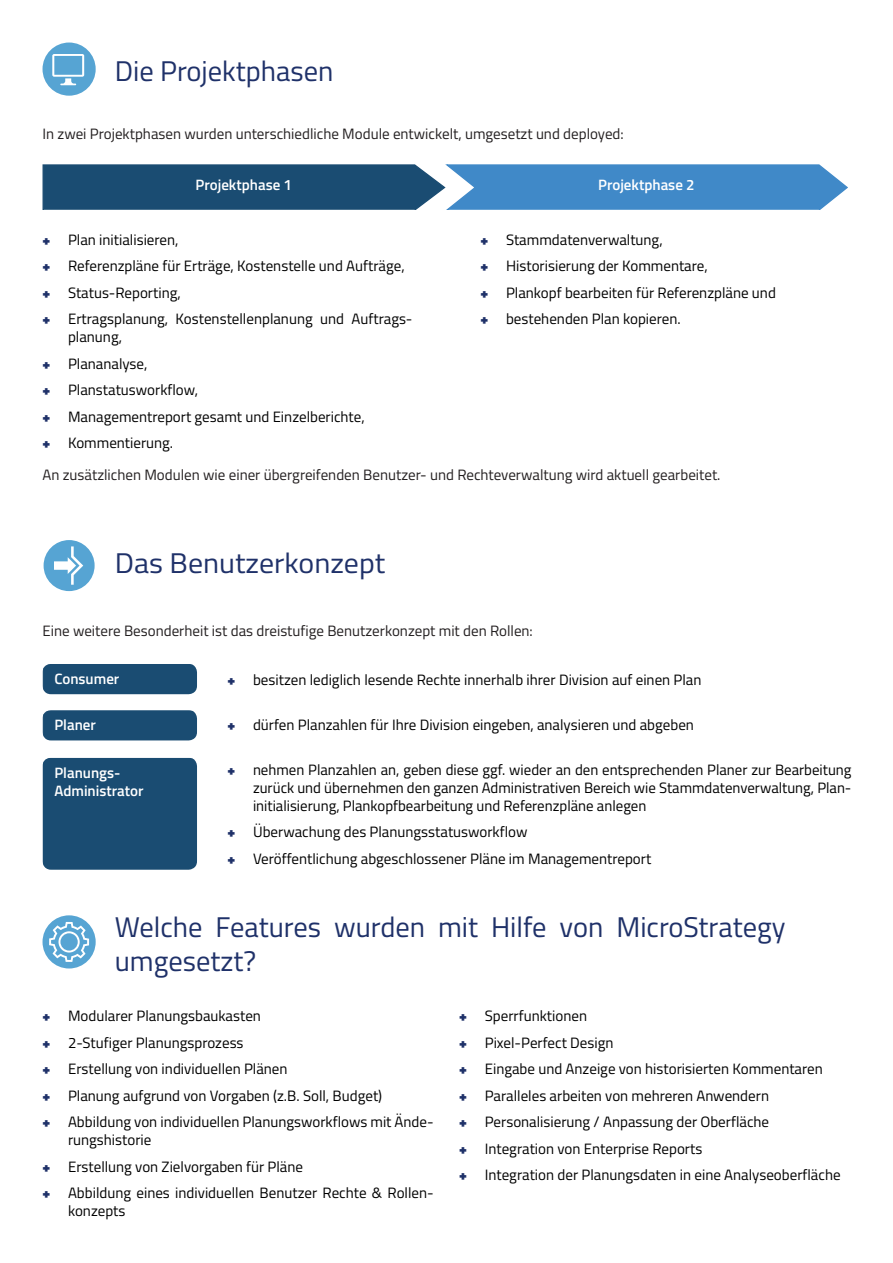
<style>
.page{position:relative;width:893px;height:1263px;background:#fff}
.page>*{position:absolute;margin:0;border:0;box-sizing:border-box;transform-origin:0 0}
.t1{font:28.5px/34.2px "Titillium";color:#1f3169}
.t2{font:28.5px "Titillium";color:#1f3169;scale:1.05 1}
.t3{font:15px/26.5px "Titillium";color:#000}
.t4{font:15px "Titillium";color:#231f20}
.t5{font:600 15px/18px "Titillium";color:#fff}
.s1{font-weight:900;font-size:14.25px;color:#1f3169}
</style>
<div class="page">
<div style="left:43px;top:43px;width:53px;height:53px;background:#56a4d3;border-radius:50%"></div>
<svg style="left:53px;top:54px;width:31px;height:31px"></svg>
<svg style="left:43px;top:164px;width:805px;height:45px;background:#3973a2"></svg>
<div style="left:43px;top:915px;width:53px;height:53px;background:#56a4d3;border-radius:50%"></div>
<svg style="left:49px;top:922px;width:40px;height:40px"></svg>
<div style="left:44px;top:540px;width:51px;height:51px;background:#56a4d3;border-radius:50%"></div>
<svg style="left:54px;top:546px;width:29px;height:39px"></svg>
<div style="left:43px;top:664px;width:154px;height:30px;background:#1a4c72"></div>
<div style="left:43px;top:710px;width:154px;height:30px;background:#1a4c72"></div>
<div style="left:43px;top:758px;width:154px;height:112px;background:#1a4c72"></div>
<h1 class="t1" style="left:115px;top:52px;width:220px">Die Projektphasen</h1>
<p class="t4" style="left:43px;top:123px;width:583px">In zwei Projektphasen wurden unterschiedliche Module entwickelt, umgesetzt und deployed:</p>
<p class="t5" style="left:196px;top:175px;width:98px">Projektphase 1</p>
<p class="t5" style="left:598px;top:175px;width:98px">Projektphase 2</p>
<p class="t3" style="left:43px;top:225px;width:371px"><span class="s1">+</span> Plan initialisieren,<br><span class="s1">+</span> Referenzpläne für Erträge, Kostenstelle und Aufträge, <span class="s1">+</span> Status-Reporting,<br><span class="s1">+</span> Ertragsplanung, Kostenstellenplanung und Auftrags-</p>
<p class="t3" style="left:43px;top:323px;width:324px;text-indent:26px">planung,<br><span class="s1">+</span> Plananalyse,<br><span class="s1">+</span> Planstatusworkflow,<br><span class="s1">+</span> Managementreport gesamt und Einzelberichte, <span class="s1">+</span> Kommentierung.</p>
<p class="t3" style="left:480px;top:225px;width:297px"><span class="s1">+</span> Stammdatenverwaltung,<br><span class="s1">+</span> Historisierung der Kommentare,<br><span class="s1">+</span> Plankopf bearbeiten für Referenzpläne und <span class="s1">+</span> bestehenden Plan kopieren.</p>
<p class="t4" style="left:43px;top:464px;width:679px">An zusätzlichen Modulen wie einer übergreifenden Benutzer- und Rechteverwaltung wird aktuell gearbeitet.</p>
<h1 class="t2" style="left:115px;top:542px;width:259px">Das Benutzerkonzept</h1>
<p class="t4" style="left:43px;top:620px;width:492px">Eine weitere Besonderheit ist das dreistufige Benutzerkonzept mit den Rollen:</p>
<p class="t5" style="left:54px;top:669px;width:66px">Consumer</p>
<p class="t3" style="left:227px;top:665px;width:475px"><span class="s1">+</span> besitzen lediglich lesende Rechte innerhalb ihrer Division auf einen Plan</p>
<p class="t5" style="left:54px;top:715px;width:43px">Planer</p>
<p class="t5" style="left:54px;top:763px;width:91px">Planungs-<br>Administrator</p>
<p class="t3" style="left:227px;top:711px;width:468px"><span class="s1">+</span> dürfen Planzahlen für Ihre Division eingeben, analysieren und abgeben</p>
<p class="t3" style="left:253px;top:760px;width:600px;line-height:18px;text-align:justify;text-indent:-26px"><span class="s1">+</span> nehmen Planzahlen an, geben diese ggf. wieder an den entsprechenden Planer zur Bearbeitung zurück und übernehmen den ganzen Administrativen Bereich wie Stammdatenverwaltung, Plan&shy;initialisierung, Plankopfbearbeitung und Referenzpläne anlegen</p>
<p class="t3" style="left:227px;top:818px;width:425px"><span class="s1">+</span> Überwachung des Planungsstatusworkflow<br><span class="s1">+</span> Veröffentlichung abgeschlossener Pläne im Managementreport</p>
<h1 class="t1" style="left:115px;top:908px;width:672px">Welche Features wurden mit Hilfe von MicroStrategy umgesetzt?</h1>
<p class="t3" style="left:43px;top:1002px;width:393px"><span class="s1">+</span> Modularer Planungsbaukasten<br><span class="s1">+</span> 2-Stufiger Planungsprozess<br><span class="s1">+</span> Erstellung von individuellen Plänen<br><span class="s1">+</span> Planung aufgrund von Vorgaben (z.B. Soll, Budget)<br><span class="s1">+</span> Abbildung von individuellen Planungsworkflows mit Ände-</p>
<p class="t3" style="left:43px;top:1126px;width:393px;text-indent:26px">rungshistorie<br><span class="s1">+</span> Erstellung von Zielvorgaben für Pläne<br><span class="s1">+</span> Abbildung eines individuellen Benutzer Rechte &amp; Rollen-</p>
<p class="t3" style="left:68px;top:1197px;width:59px">konzepts</p>
<p class="t3" style="left:459px;top:1002px;width:383px"><span class="s1">+</span> Sperrfunktionen<br><span class="s1">+</span> Pixel-Perfect Design<br><span class="s1">+</span> Eingabe und Anzeige von historisierten Kommentaren<br><span class="s1">+</span> Paralleles arbeiten von mehreren Anwendern<br><span class="s1">+</span> Personalisierung / Anpassung der Oberfläche<br><span class="s1">+</span> Integration von Enterprise Reports<br><span class="s1">+</span> Integration der Planungsdaten in eine Analyseoberfläche</p>
</div>
